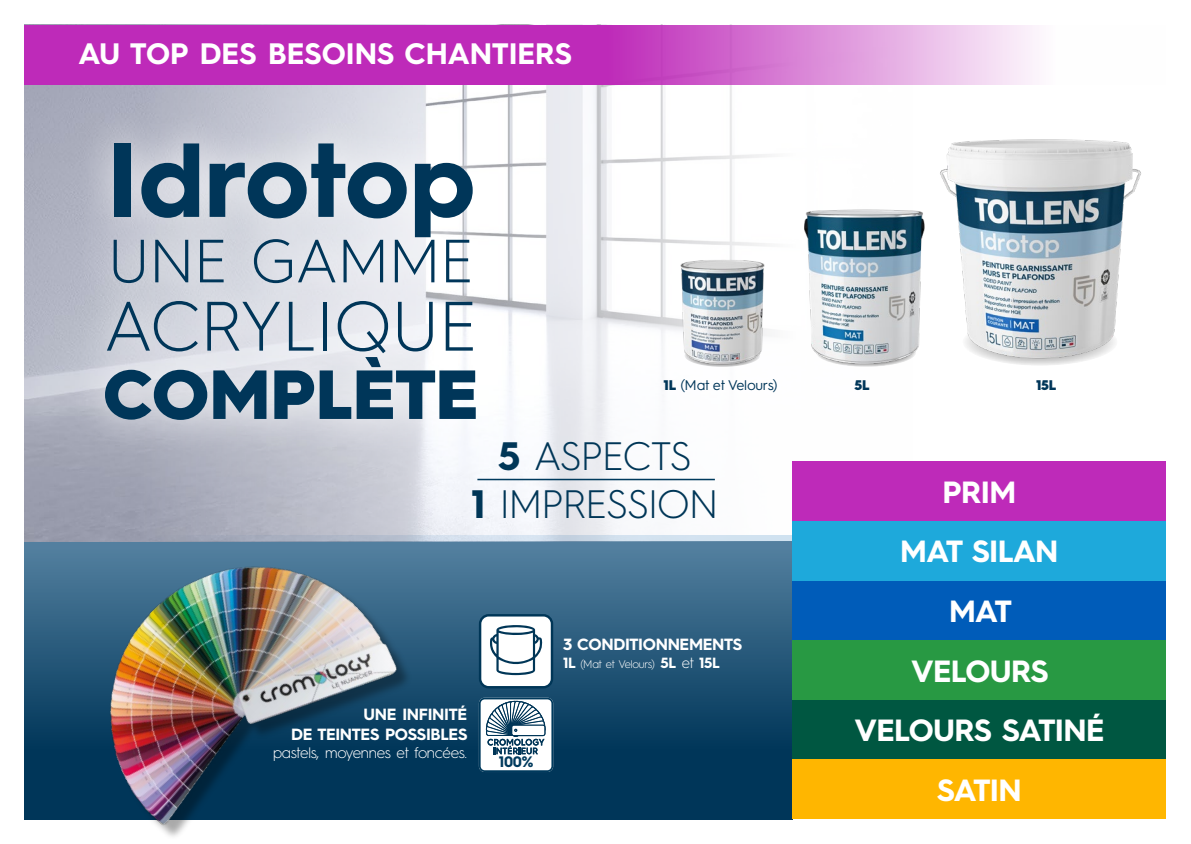
<style>
.page{position:relative;width:1191px;height:844px;background:#fff}
.page>*{position:absolute;margin:0;border:0;box-sizing:border-box;transform-origin:0 0}
.t1{font:700 105.17px "Hurme Geometric Sans 3";color:#003659}
.t2{font:300 70px "Hurme Geometric Sans 3";color:#003659}
.t3{font:900 69.48px "Hurme Geometric Sans 3";color:#003659}
.t4{font:300 61.07px "Hurme Geometric Sans 3";color:#003659}
.t5{font:300 39.73px/47.6px "Hurme Geometric Sans 3";letter-spacing:-.02em;color:#003657;text-align:center}
.t6{font:700 30.8px "Hurme Geometric Sans 3";letter-spacing:-.02em;color:#fff}
.t7{font:700 29.57px "Hurme Geometric Sans 3";color:#fff}
.t8{font:700 16.28px/19.4px "Hurme Geometric Sans 3";letter-spacing:-.02em;color:#fff;text-align:right}
.t9{font:300 15.22px "Hurme Geometric Sans 3";letter-spacing:-.02em;color:#fff}
.t10{font:700 15.22px "Hurme Geometric Sans 3";color:#003a5d}
.t11{font:14px "Hurme Geometric Sans 3";letter-spacing:-.02em;color:#003659}
.t12{font:900 14px "Hurme Geometric Sans 3";color:#003659}
.t13{font:300 11.03px "Hurme Geometric Sans 3";letter-spacing:-.02em;color:#fff}
.s1{font-weight:900}
.s2{font-weight:700}
.s3{font-weight:700;font-size:14.88px}
.s4{font-size:14.88px}
</style>
<div class="page">
<svg style="left:24px;top:535px;width:1141px;height:285px;background:#225474"></svg>
<img style="left:25px;top:84px;width:887px;height:457px">
<div style="left:68px;top:106px;width:445px;height:351px;background:#fff;opacity:.62"></div>
<img style="left:41px;top:487px;width:409px;height:350px">
<svg style="left:816px;top:338px;width:100px;height:29px"></svg>
<img style="left:792px;top:166px;width:133px;height:198px">
<svg style="left:684px;top:344px;width:76px;height:23px"></svg>
<img style="left:665px;top:209px;width:116px;height:157px">
<svg style="left:25px;top:25px;width:1014px;height:59px;background:#ca54c6"></svg>
<div style="left:480px;top:615px;width:72px;height:72px;background:#fff;border-radius:9px"></div>
<div style="left:479px;top:614px;width:74px;height:74px;border:2px solid #003657;border-radius:9px"></div>
<svg style="left:490px;top:625px;width:53px;height:50px"></svg>
<svg style="left:479px;top:697px;width:74px;height:74px"></svg>
<svg style="left:962px;top:318px;width:155px;height:47px"></svg>
<img style="left:940px;top:139px;width:201px;height:222px">
<div style="left:792px;top:699px;width:374px;height:60px;background:#005741"></div>
<div style="left:792px;top:640px;width:374px;height:59px;background:#289943"></div>
<div style="left:792px;top:580px;width:374px;height:60px;background:#005cb9"></div>
<div style="left:792px;top:520px;width:374px;height:60px;background:#1ea9db"></div>
<div style="left:792px;top:461px;width:374px;height:59px;background:#be2ab9"></div>
<div style="left:792px;top:759px;width:374px;height:59px;background:#ffb600"></div>
<hr style="left:477px;top:478px;width:238px;height:2px;background:#003a5d">
<h3 class="t7" style="left:79px;top:33px;width:495px">AU TOP DES BESOINS CHANTIERS</h3>
<h1 class="t1" style="left:107px;top:106px;width:370px">Idrotop</h1>
<h3 class="t4" style="left:108px;top:219px;width:367px">UNE GAMME</h3>
<h2 class="t2" style="left:104px;top:278px;width:374px">ACRYLIQUE</h2>
<h3 class="t3" style="left:103px;top:346px;width:377px">COMPLÈTE</h3>
<p class="t11" style="left:663px;top:375px;width:116px"><span class="s1">1L</span> (Mat et Velours)</p>
<p class="t12" style="left:854px;top:375px;width:17px">5L</p>
<p class="t12" style="left:1036px;top:375px;width:22px">15L</p>
<h3 class="t5" style="left:471px;top:430px;width:249px"><span class="s2">5</span> ASPECTS<br><span class="s2">1</span> IMPRESSION</h3>
<p class="t8" style="left:291px;top:703px;width:178px">UNE INFINITÉ<br>DE TEINTES POSSIBLES</p>
<p class="t9" style="left:273px;top:742px;width:196px">pastels, moyennes et foncées.</p>
<p class="t8" style="left:563px;top:633px;width:181px">3 CONDITIONNEMENTS</p>
<p class="t13" style="left:563px;top:656px;width:158px"><span class="s3">1L</span> (Mat et Velours) <span class="s3">5L</span> <span class="s4">et</span> <span class="s3">15L</span></p>
<p class="t10" style="left:499px;top:751px;width:36px">100%</p>
<h3 class="t6" style="left:942px;top:470px;width:75px">PRIM</h3>
<h3 class="t6" style="left:900px;top:530px;width:160px">MAT SILAN</h3>
<h3 class="t6" style="left:949px;top:589px;width:64px">MAT</h3>
<h3 class="t6" style="left:911px;top:649px;width:139px">VELOURS</h3>
<h3 class="t6" style="left:854px;top:708px;width:251px">VELOURS SATINÉ</h3>
<h3 class="t6" style="left:937px;top:768px;width:86px">SATIN</h3>
</div>
